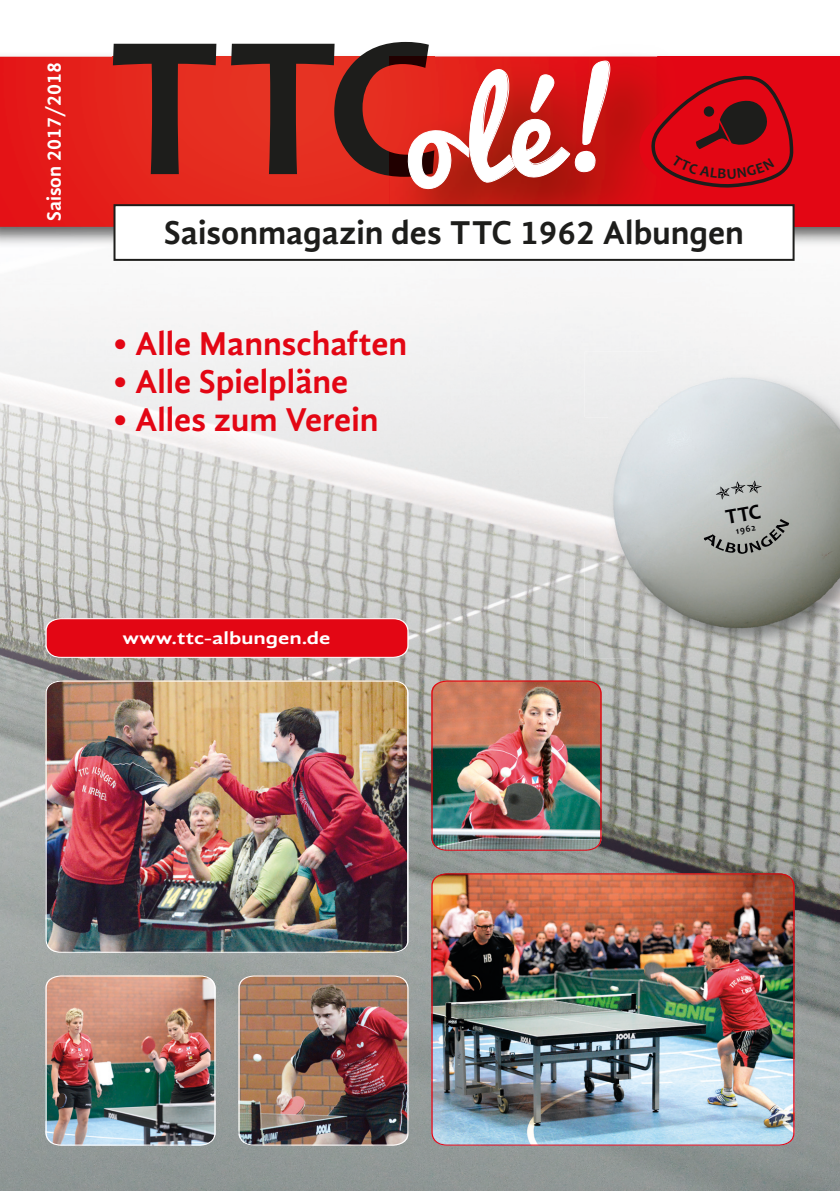
<style>
.page{position:relative;width:840px;height:1191px;background:#fff}
.page>*{position:absolute;margin:0;border:0;box-sizing:border-box;transform-origin:0 0}
.t1{font:700 205px "Candara";color:#1d1d1b}
.t2{font:118.8px "Pacifico";color:#fff}
.t3{font:700 34px "Gandhi Sans";color:#e30614}
.t4{font:700 34px "Gandhi Sans";color:#1d1d1b}
.t5{font:700 20px "Gandhi Sans";color:#fff}
.t6{font:700 17.8px "Gandhi Sans";color:#fff;scale:1.26 1}
.t7{font:700 9.4px "Candara";color:#020204}
</style>
<div class="page">
<img style="left:70px;top:417px;width:514px;height:143px">
<img style="left:0;top:417px;width:70px;height:774px">
<img style="left:69px;top:560px;width:560px;height:631px">
<img style="left:629px;top:658px;width:210px;height:533px">
<img style="left:45px;top:680px;width:364px;height:273px">
<img style="left:675px;top:56px;width:164px;height:192px">
<div style="left:0;top:57px;width:839px;height:170px;background:#e30614"></div>
<img style="left:0;top:56px;width:389px;height:1px">
<img style="left:0;top:57px;width:389px;height:188px">
<div style="left:113px;top:57px;width:276px;height:120px;background:#e62f21"></div>
<img style="left:434px;top:55px;width:241px;height:2px">
<img style="left:389px;top:57px;width:250px;height:147px">
<img style="left:389px;top:44px;width:45px;height:133px">
<svg style="left:407px;top:60px;width:203px;height:130px;background:#c7251f"></svg>
<div style="left:114px;top:205px;width:679px;height:55px;background:#fff"></div>
<div style="left:113px;top:204px;width:681px;height:57px;border:2px solid #1d1d1b"></div>
<img style="left:430px;top:873px;width:364px;height:273px">
<img style="left:45px;top:975px;width:171px;height:171px">
<svg style="left:45px;top:617px;width:364px;height:41px;background:#e21b28"></svg>
<img style="left:430px;top:680px;width:172px;height:171px">
<img style="left:237px;top:975px;width:172px;height:171px">
<img style="left:584px;top:417px;width:63px;height:241px">
<img style="left:647px;top:648px;width:192px;height:10px">
<div style="left:584px;top:351px;width:72px;height:66px;background:#efeff0"></div>
<img style="left:608px;top:374px;width:231px;height:274px">
<div style="left:608px;top:374px;width:48px;height:43px;background:#ededee"></div>
<svg style="left:639px;top:75px;width:155px;height:113px"></svg>
<svg style="left:702px;top:480px;width:87px;height:74px;background:#a9aca9"></svg>
<p class="t5" style="left:42px;top:221px;width:160px;rotate:-90deg">Saison 2017/2018</p>
<h1 class="t1" style="left:111px;top:-21px;width:330px">TTC</h1>
<h2 class="t2" style="left:391px;top:40px;width:227px;rotate:-6deg">olé!</h2>
<p class="t4" style="left:164px;top:213px;width:581px">Saisonmagazin des TTC 1962 Albungen</p>
<p class="t3" style="left:113px;top:324px;width:295px">• Alle Mannschaften</p>
<p class="t3" style="left:113px;top:362px;width:236px">• Alle Spielpläne</p>
<p class="t3" style="left:113px;top:400px;width:266px">• Alles zum Verein</p>
<p class="t6" style="left:122px;top:628px;width:167px">www.ttc-albungen.de</p>
<p class="t7" style="left:734px;top:525px;width:22px;rotate:-10deg">1962</p>
</div>
